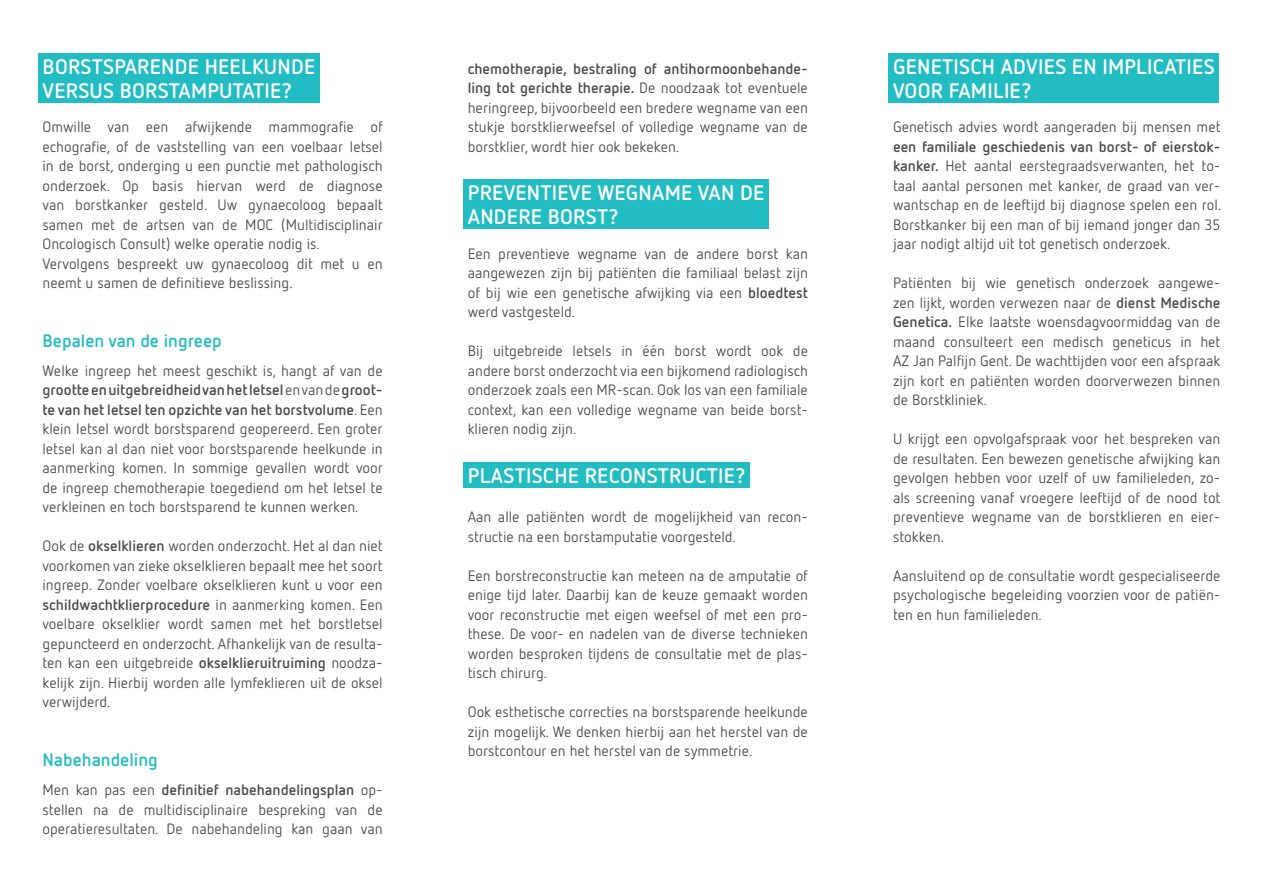
<style>
.page{position:relative;width:1263px;height:893px;background:#fff}
.page>*{position:absolute;margin:0;border:0;box-sizing:border-box;transform-origin:0 0}
.t1{font:700 21px/24px "Netto OT";letter-spacing:.01em;color:#fff}
.t2{font:700 18px "Netto OT";color:#21bdc2}
.t3{font:15px/19.5px "Netto OT";color:#4b4c4d;text-align:justify}
.s1{font-weight:700}
</style>
<div class="page">
<div style="left:38px;top:53px;width:282px;height:49px;background:#21bdc2"></div>
<div style="left:463px;top:180px;width:305px;height:49px;background:#21bdc2"></div>
<div style="left:463px;top:462px;width:287px;height:26px;background:#21bdc2"></div>
<div style="left:889px;top:53px;width:330px;height:49px;background:#21bdc2"></div>
<h1 class="t1" style="left:43px;top:54px;width:274px">BORSTSPARENDE HEELKUNDE<br>VERSUS BORSTAMPUTATIE?</h1>
<p class="t3" style="left:43px;top:117px;width:342px;text-align:left">Omwille van een afwijkende mammografie of echografie, of de vaststelling van een voelbaar letsel in de borst, onderging u een punctie met pathologisch onderzoek. Op basis hiervan werd de diagnose van borstkanker gesteld. Uw gynaecoloog bepaalt samen met de artsen van de MOC (Multidisciplinair Oncologisch Consult) welke operatie nodig is.<br>Vervolgens bespreekt uw gynaecoloog dit met u en neemt u samen de definitieve beslissing.</p>
<p class="t2" style="left:43px;top:329px;width:181px">Bepalen van de ingreep</p>
<p class="t3" style="left:43px;top:360px;width:342px">Welke ingreep het meest geschikt is, hangt af van de <span class="s1">grootte en uitgebreidheid van het letsel</span> en van de <span class="s1">groot&shy;te van het letsel ten opzichte van het borstvolume</span>. Een klein letsel wordt borstsparend geopereerd. Een groter letsel kan al dan niet voor borstsparende heelkunde in aanmerking komen. In sommige gevallen wordt voor de ingreep chemotherapie toegediend om het letsel te verkleinen en toch borstsparend te kunnen werken.</p>
<p class="t3" style="left:43px;top:536px;width:342px">Ook de <span class="s1">okselklieren</span> worden onderzocht. Het al dan niet voorkomen van zieke okselklieren bepaalt mee het soort ingreep. Zonder voelbare okselklieren kunt u voor een <span class="s1">schildwachtklierprocedure</span> in aanmerking komen. Een voelbare okselklier wordt samen met het borstletsel gepuncteerd en onderzocht. Afhankelijk van de resulta&shy;ten kan een uitgebreide <span class="s1">okselklieruitruiming</span> noodza&shy;kelijk zijn. Hierbij worden alle lymfeklieren uit de oksel verwijderd.</p>
<p class="t2" style="left:43px;top:748px;width:117px">Nabehandeling</p>
<p class="t3" style="left:43px;top:780px;width:342px">Men kan pas een <span class="s1">definitief nabehandelingsplan</span> op&shy;stellen na de multidisciplinaire bespreking van de operatieresultaten. De nabehandeling kan gaan van</p>
<p class="t3" style="left:468px;top:58px;width:342px"><span class="s1">chemotherapie, bestraling of antihormoonbehande&shy;ling tot gerichte therapie.</span> De noodzaak tot eventuele heringreep, bijvoorbeeld een bredere wegname van een stukje borstklierweefsel of volledige wegname van de borstklier, wordt hier ook bekeken.</p>
<h1 class="t1" style="left:468px;top:180px;width:298px">PREVENTIEVE WEGNAME VAN DE<br>ANDERE BORST?</h1>
<p class="t3" style="left:468px;top:243px;width:342px">Een preventieve wegname van de andere borst kan aangewezen zijn bij patiënten die familiaal belast zijn of bij wie een genetische afwijking via een <span class="s1">bloedtest </span>werd vastgesteld.</p>
<p class="t3" style="left:468px;top:341px;width:342px">Bij uitgebreide letsels in één borst wordt ook de andere borst onderzocht via een bijkomend radiologisch onderzoek zoals een MR-scan. Ook los van een familiale context, kan een volledige wegname van beide borst&shy;klieren nodig zijn.</p>
<h1 class="t1" style="left:468px;top:463px;width:279px">PLASTISCHE RECONSTRUCTIE?</h1>
<p class="t3" style="left:468px;top:507px;width:342px">Aan alle patiënten wordt de mogelijkheid van recon&shy;structie na een borstamputatie voorgesteld.</p>
<p class="t3" style="left:468px;top:565px;width:342px">Een borstreconstructie kan meteen na de amputatie of enige tijd later. Daarbij kan de keuze gemaakt worden voor reconstructie met eigen weefsel of met een pro&shy;these. De voor- en nadelen van de diverse technieken worden besproken tijdens de consultatie met de plas&shy;tisch chirurg.</p>
<p class="t3" style="left:468px;top:702px;width:342px">Ook esthetische correcties na borstsparende heelkunde zijn mogelijk. We denken hierbij aan het herstel van de borstcontour en het herstel van de symmetrie.</p>
<h1 class="t1" style="left:893px;top:54px;width:323px">GENETISCH ADVIES EN IMPLICATIES<br>VOOR FAMILIE?</h1>
<p class="t3" style="left:893px;top:117px;width:329px">Genetisch advies wordt aangeraden bij mensen met</p>
<p class="t3" style="left:893px;top:136px;width:330px"><span class="s1">een familiale geschiedenis van borst- of eierstok&shy;kanker.</span> Het aantal eerstegraadsverwanten, het to&shy;taal aantal personen met kanker, de graad van ver&shy;wantschap en de leeftijd bij diagnose spelen een rol.<br>Borstkanker bij een man of bij iemand jonger dan 35 jaar nodigt altijd uit tot genetisch onderzoek.</p>
<p class="t3" style="left:893px;top:273px;width:329px">Patiënten bij wie genetisch onderzoek aangewe&shy;zen lijkt, worden verwezen naar de <span class="s1">dienst Medische Genetica.</span> Elke laatste woensdagvoormiddag van de maand consulteert een medisch geneticus in het AZ Jan Palfijn Gent. De wachttijden voor een afspraak zijn kort en patiënten worden doorverwezen binnen de Borstkliniek.</p>
<p class="t3" style="left:893px;top:429px;width:329px">U krijgt een opvolgafspraak voor het bespreken van de resultaten. Een bewezen genetische afwijking kan gevolgen hebben voor uzelf of uw familieleden, zo&shy;als screening vanaf vroegere leeftijd of de nood tot preventieve wegname van de borstklieren en eier&shy;stokken.</p>
<p class="t3" style="left:893px;top:565px;width:329px">Aansluitend op de consultatie wordt gespecialiseerde psychologische begeleiding voorzien voor de patiën&shy;ten en hun familieleden.</p>
</div>
